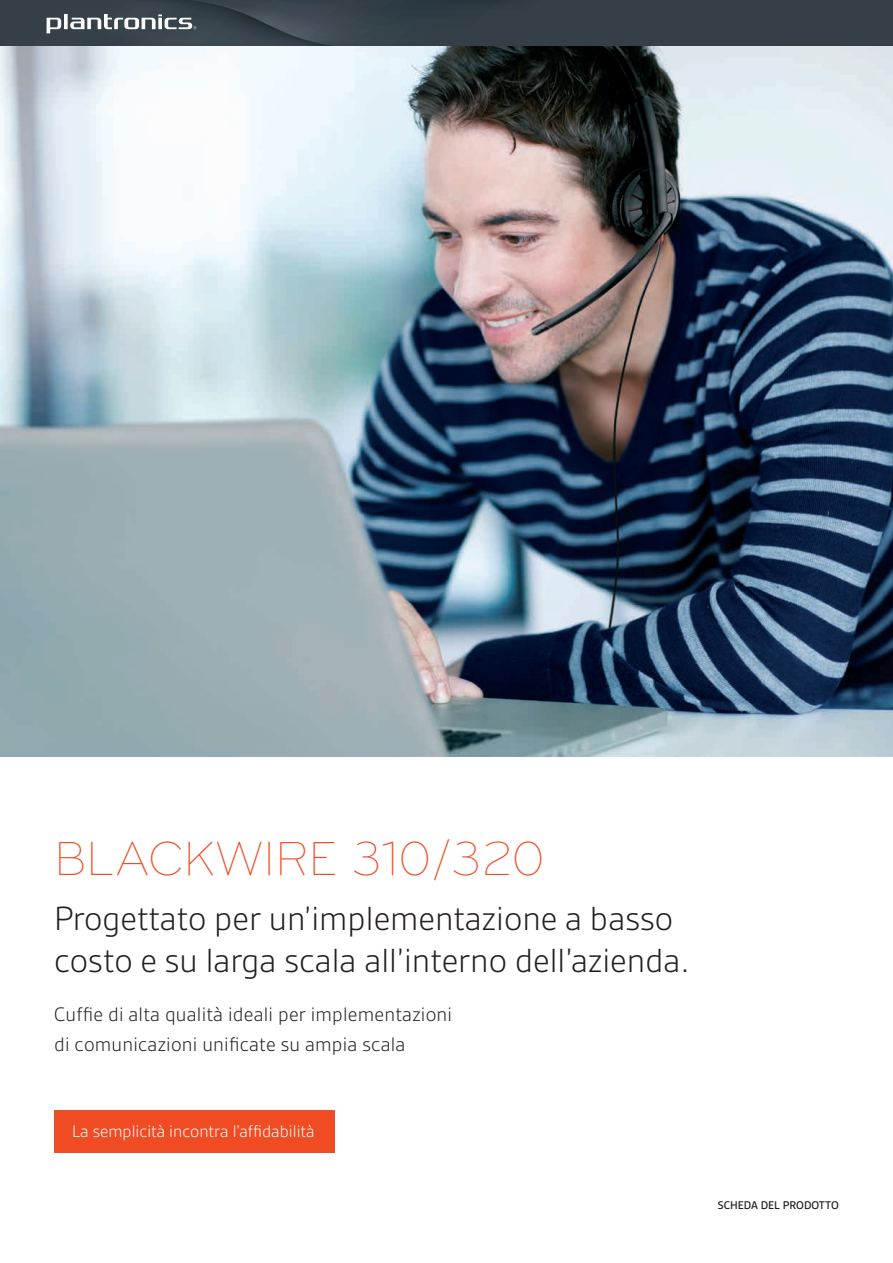
<style>
.page{position:relative;width:893px;height:1263px;background:#fff}
.page>*{position:absolute;margin:0;border:0;box-sizing:border-box;transform-origin:0 0}
.Cover_product_name_o{font:300 49.5px "Bryant";letter-spacing:-.01em;color:#f04b23}
.Cover_headline_black{font:300 36px/42px "Gesta";color:#231f20}
.Cover_body_copy{font:300 21px/30px "Gesta";letter-spacing:.01em;color:#231f20}
.The_stack_highlight{font:300 18px "Gesta";color:#fff}
.t1{font:500 12px "Gesta";color:#231f20}
</style>
<div class="page">
<svg style="left:0;top:0;width:893px;height:47px;background:#3c474f"></svg>
<img style="left:0;top:47px;width:893px;height:710px">
<div style="left:54px;top:1110px;width:281px;height:42px;background:#f04b23"></div>
<p class="Cover_product_name_o" style="left:54px;top:830px;width:492px">BLACKWIRE 310/320</p>
<p class="Cover_headline_black" style="left:54px;top:897px;width:637px">Progettato per un’implementazione a basso costo e su larga scala all’interno dell’azienda.</p>
<p class="Cover_body_copy" style="left:54px;top:999px;width:399px">Cuffie di alta qualità ideali per implementazioni di comunicazioni unificate su ampia scala</p>
<p class="The_stack_highlight" style="left:72px;top:1120px;width:244px">La semplicità incontra l’affidabilità</p>
<p class="t1" style="left:718px;top:1198px;width:122px">SCHEDA DEL PRODOTTO</p>
</div>
